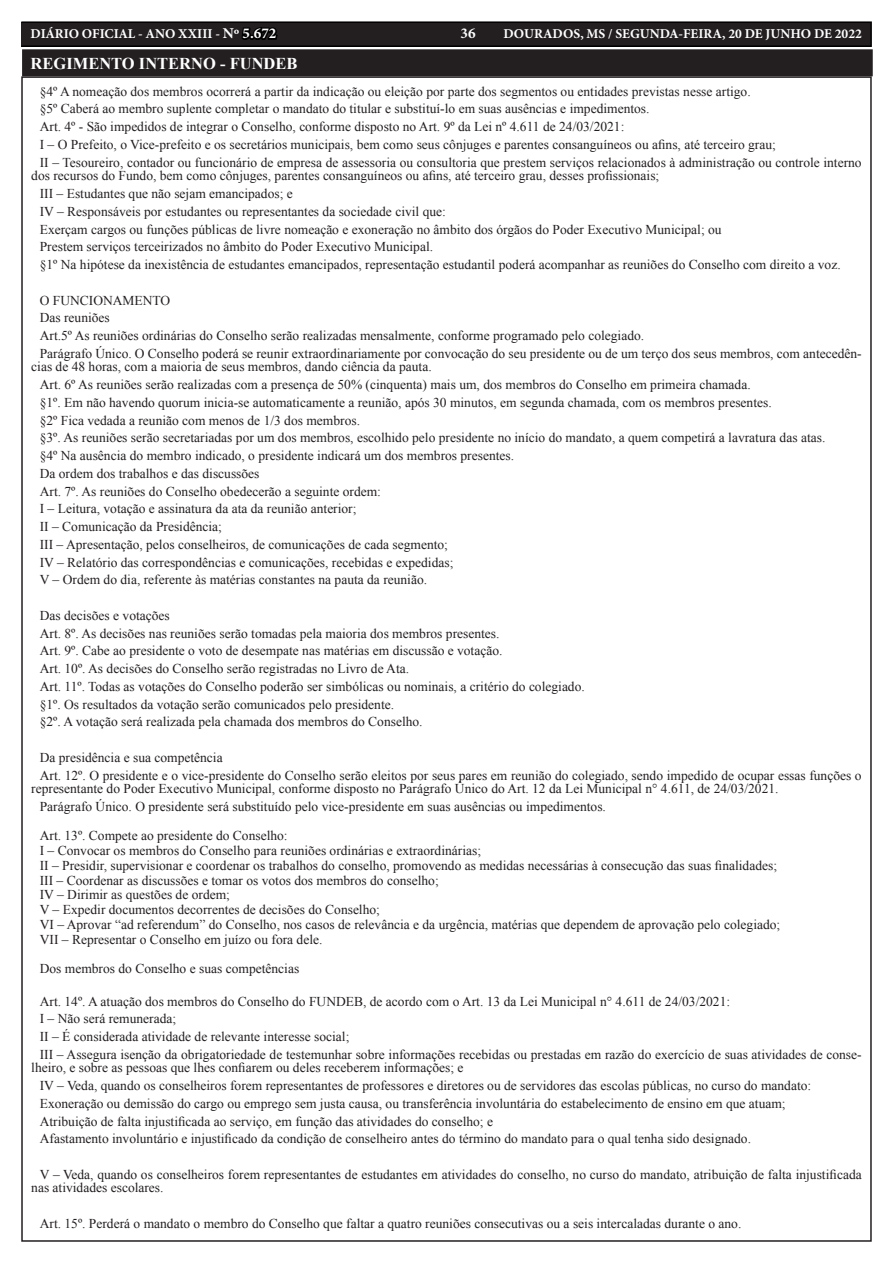
<style>
.page{position:relative;width:893px;height:1263px;background:#fff}
.page>*{position:absolute;margin:0;border:0;box-sizing:border-box;transform-origin:0 0}
.TEXTO{font:700 16.5px "Times New Roman";color:#fff}
.t1{font:700 15px "Minion Pro";color:#fff}
.TEXTO-2{font:13.5px/13.5px "Times New Roman";color:#231f20}
.t2{font:700 13.5px "Minion Pro";color:#fff}
.s1{font-size:15px}
.s2{font-size:15px;color:#000}
</style>
<div class="page">
<div style="left:21px;top:22px;width:850px;height:24px;background:#231f20"></div>
<div style="left:21px;top:21px;width:851px;height:26px;border:2px solid #000"></div>
<div style="left:24px;top:51px;width:847px;height:23px;background:#231f20"></div>
<div style="left:22px;top:49px;width:851px;height:27px;border:4px solid #231f20"></div>
<p class="t2" style="left:31px;top:25px;width:247px">DIÁRIO OFICIAL - ANO XXIII - <span class="s1">Nº</span> <span class="s2">5.672</span></p>
<p class="t1" style="left:461px;top:23px;width:17px">36</p>
<p class="t2" style="left:503px;top:25px;width:360px">DOURADOS, MS / SEGUNDA-FEIRA, 20 DE JUNHO DE 2022</p>
<p class="TEXTO" style="left:31px;top:52px;width:268px">REGIMENTO INTERNO - FUNDEB</p>
<p class="TEXTO-2" style="left:40px;top:84px;width:712px">§4º A nomeação dos membros ocorrerá a partir da indicação ou eleição por parte dos segmentos ou entidades previstas nesse artigo.</p>
<p class="TEXTO-2" style="left:40px;top:102px;width:611px">§5º Caberá ao membro suplente completar o mandato do titular e substituí-lo em suas ausências e impedimentos.</p>
<p class="TEXTO-2" style="left:40px;top:120px;width:586px">Art. 4º - São impedidos de integrar o Conselho, conforme disposto no Art. 9º da Lei nº 4.611 de 24/03/2021:</p>
<p class="TEXTO-2" style="left:40px;top:137px;width:738px">I – O Prefeito, o Vice-prefeito e os secretários municipais, bem como seus cônjuges e parentes consanguíneos ou afins, até terceiro grau;</p>
<p class="TEXTO-2" style="left:31px;top:155px;width:832px;text-indent:9px">II – Tesoureiro, contador ou funcionário de empresa de assessoria ou consultoria que prestem serviços relacionados à administração ou controle interno dos recursos do Fundo, bem como cônjuges, parentes consanguíneos ou afins, até terceiro grau, desses profissionais;</p>
<p class="TEXTO-2" style="left:40px;top:186px;width:255px">III – Estudantes que não sejam emancipados; e</p>
<p class="TEXTO-2" style="left:40px;top:204px;width:408px">IV – Responsáveis por estudantes ou representantes da sociedade civil que:</p>
<p class="TEXTO-2" style="left:40px;top:222px;width:683px">Exerçam cargos ou funções públicas de livre nomeação e exoneração no âmbito dos órgãos do Poder Executivo Municipal; ou</p>
<p class="TEXTO-2" style="left:40px;top:240px;width:395px">Prestem serviços terceirizados no âmbito do Poder Executivo Municipal.</p>
<p class="TEXTO-2" style="left:40px;top:258px;width:802px">§1º Na hipótese da inexistência de estudantes emancipados, representação estudantil poderá acompanhar as reuniões do Conselho com direito a voz.</p>
<p class="TEXTO-2" style="left:40px;top:293px;width:132px">O FUNCIONAMENTO</p>
<p class="TEXTO-2" style="left:40px;top:311px;width:72px">Das reuniões</p>
<p class="TEXTO-2" style="left:40px;top:329px;width:606px">Art.5º As reuniões ordinárias do Conselho serão realizadas mensalmente, conforme programado pelo colegiado.</p>
<p class="TEXTO-2" style="left:31px;top:346px;width:832px;text-indent:9px">Parágrafo Único. O Conselho poderá se reunir extraordinariamente por convocação do seu presidente ou de um terço dos seus membros, com antecedên&shy;cias de 48 horas, com a maioria de seus membros, dando ciência da pauta.</p>
<p class="TEXTO-2" style="left:40px;top:378px;width:712px">Art. 6º As reuniões serão realizadas com a presença de 50% (cinquenta) mais um, dos membros do Conselho em primeira chamada.</p>
<p class="TEXTO-2" style="left:40px;top:395px;width:733px">§1º. Em não havendo quorum inicia-se automaticamente a reunião, após 30 minutos, em segunda chamada, com os membros presentes.</p>
<p class="TEXTO-2" style="left:40px;top:413px;width:322px">§2º Fica vedada a reunião com menos de 1/3 dos membros.</p>
<p class="TEXTO-2" style="left:40px;top:431px;width:787px">§3º. As reuniões serão secretariadas por um dos membros, escolhido pelo presidente no início do mandato, a quem competirá a lavratura das atas.</p>
<p class="TEXTO-2" style="left:40px;top:449px;width:476px">§4º Na ausência do membro indicado, o presidente indicará um dos membros presentes.</p>
<p class="TEXTO-2" style="left:40px;top:466px;width:221px">Da ordem dos trabalhos e das discussões</p>
<p class="TEXTO-2" style="left:40px;top:484px;width:343px">Art. 7º. As reuniões do Conselho obedecerão a seguinte ordem:</p>
<p class="TEXTO-2" style="left:40px;top:502px;width:318px">I – Leitura, votação e assinatura da ata da reunião anterior;</p>
<p class="TEXTO-2" style="left:40px;top:520px;width:184px">II – Comunicação da Presidência;</p>
<p class="TEXTO-2" style="left:40px;top:537px;width:410px">III – Apresentação, pelos conselheiros, de comunicações de cada segmento;</p>
<p class="TEXTO-2" style="left:40px;top:555px;width:415px">IV – Relatório das correspondências e comunicações, recebidas e expedidas;</p>
<p class="TEXTO-2" style="left:40px;top:573px;width:389px">V – Ordem do dia, referente às matérias constantes na pauta da reunião.</p>
<p class="TEXTO-2" style="left:40px;top:608px;width:132px">Das decisões e votações</p>
<p class="TEXTO-2" style="left:40px;top:626px;width:461px">Art. 8º. As decisões nas reuniões serão tomadas pela maioria dos membros presentes.</p>
<p class="TEXTO-2" style="left:40px;top:644px;width:464px">Art. 9º. Cabe ao presidente o voto de desempate nas matérias em discussão e votação.</p>
<p class="TEXTO-2" style="left:40px;top:662px;width:371px">Art. 10º. As decisões do Conselho serão registradas no Livro de Ata.</p>
<p class="TEXTO-2" style="left:40px;top:679px;width:547px">Art. 11º. Todas as votações do Conselho poderão ser simbólicas ou nominais, a critério do colegiado.</p>
<p class="TEXTO-2" style="left:40px;top:697px;width:356px">§1º. Os resultados da votação serão comunicados pelo presidente.</p>
<p class="TEXTO-2" style="left:40px;top:715px;width:384px">§2º. A votação será realizada pela chamada dos membros do Conselho.</p>
<p class="TEXTO-2" style="left:40px;top:750px;width:184px">Da presidência e sua competência</p>
<p class="TEXTO-2" style="left:31px;top:768px;width:832px;text-indent:9px">Art. 12º. O presidente e o vice-presidente do Conselho serão eleitos por seus pares em reunião do colegiado, sendo impedido de ocupar essas funções o representante do Poder Executivo Municipal, conforme disposto no Parágrafo Único do Art. 12 da Lei Municipal n° 4.611, de 24/03/2021.</p>
<p class="TEXTO-2" style="left:40px;top:799px;width:568px">Parágrafo Único. O presidente será substituído pelo vice-presidente em suas ausências ou impedimentos.</p>
<p class="TEXTO-2" style="left:40px;top:829px;width:249px">Art. 13º. Compete ao presidente do Conselho:</p>
<p class="TEXTO-2" style="left:40px;top:844px;width:443px">I – Convocar os membros do Conselho para reuniões ordinárias e extraordinárias;</p>
<p class="TEXTO-2" style="left:40px;top:858px;width:739px">II – Presidir, supervisionar e coordenar os trabalhos do conselho, promovendo as medidas necessárias à consecução das suas finalidades;</p>
<p class="TEXTO-2" style="left:40px;top:873px;width:400px">III – Coordenar as discussões e tomar os votos dos membros do conselho;</p>
<p class="TEXTO-2" style="left:40px;top:888px;width:192px">IV – Dirimir as questões de ordem;</p>
<p class="TEXTO-2" style="left:40px;top:903px;width:342px">V – Expedir documentos decorrentes de decisões do Conselho;</p>
<p class="TEXTO-2" style="left:40px;top:917px;width:742px">VI – Aprovar “ad referendum” do Conselho, nos casos de relevância e da urgência, matérias que dependem de aprovação pelo colegiado;</p>
<p class="TEXTO-2" style="left:40px;top:932px;width:284px">VII – Representar o Conselho em juízo ou fora dele.</p>
<p class="TEXTO-2" style="left:40px;top:962px;width:261px">Dos membros do Conselho e suas competências</p>
<p class="TEXTO-2" style="left:40px;top:994px;width:692px">Art. 14º. A atuação dos membros do Conselho do FUNDEB, de acordo com o Art. 13 da Lei Municipal n° 4.611 de 24/03/2021:</p>
<p class="TEXTO-2" style="left:40px;top:1012px;width:138px">I – Não será remunerada;</p>
<p class="TEXTO-2" style="left:40px;top:1030px;width:311px">II – É considerada atividade de relevante interesse social;</p>
<p class="TEXTO-2" style="left:31px;top:1047px;width:832px;text-indent:9px">III – Assegura isenção da obrigatoriedade de testemunhar sobre informações recebidas ou prestadas em razão do exercício de suas atividades de conse&shy;lheiro, e sobre as pessoas que lhes confiarem ou deles receberem informações; e</p>
<p class="TEXTO-2" style="left:40px;top:1079px;width:773px">IV – Veda, quando os conselheiros forem representantes de professores e diretores ou de servidores das escolas públicas, no curso do mandato:</p>
<p class="TEXTO-2" style="left:40px;top:1096px;width:747px">Exoneração ou demissão do cargo ou emprego sem justa causa, ou transferência involuntária do estabelecimento de ensino em que atuam;</p>
<p class="TEXTO-2" style="left:40px;top:1114px;width:455px">Atribuição de falta injustificada ao serviço, em função das atividades do conselho; e</p>
<p class="TEXTO-2" style="left:40px;top:1132px;width:713px">Afastamento involuntário e injustificado da condição de conselheiro antes do término do mandato para o qual tenha sido designado.</p>
<p class="TEXTO-2" style="left:31px;top:1167px;width:832px;text-indent:9px">V – Veda, quando os conselheiros forem representantes de estudantes em atividades do conselho, no curso do mandato, atribuição de falta injustificada nas atividades escolares.</p>
<p class="TEXTO-2" style="left:40px;top:1216px;width:703px">Art. 15º. Perderá o mandato o membro do Conselho que faltar a quatro reuniões consecutivas ou a seis intercaladas durante o ano.</p>
</div>
